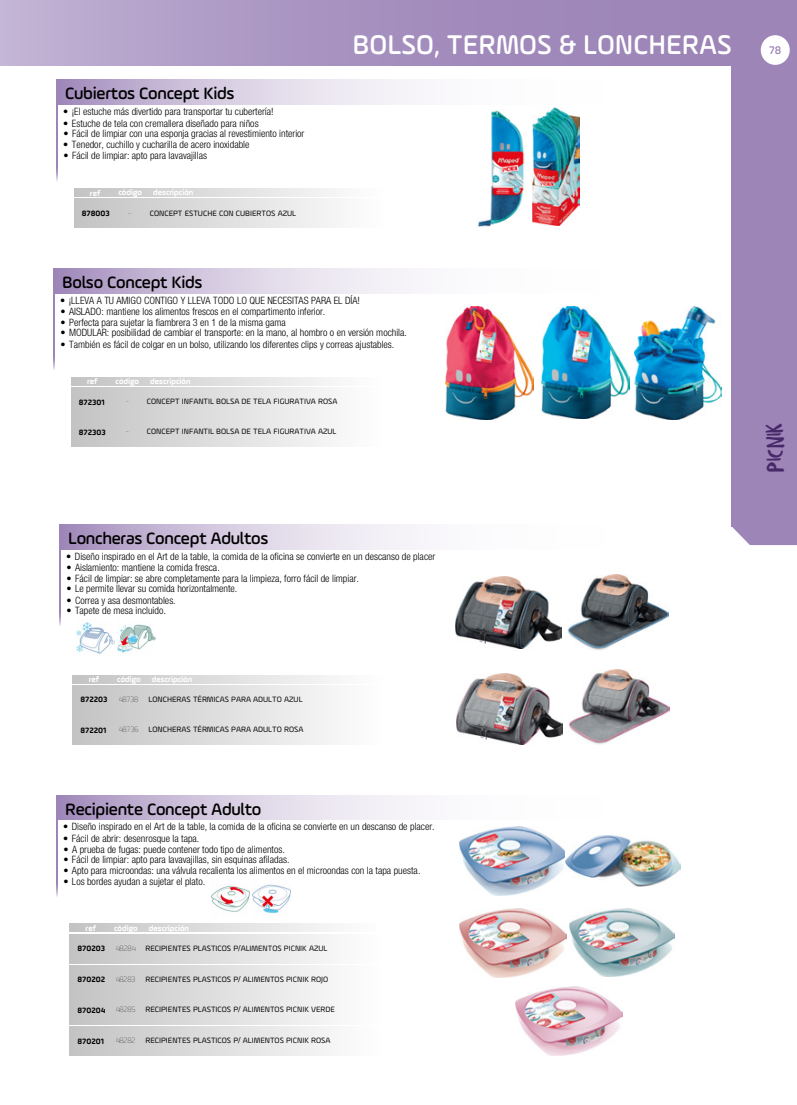
<style>
.page{position:relative;width:797px;height:1105px;background:#fff}
.page>*{position:absolute;margin:0;border:0;box-sizing:border-box;transform-origin:0 0}
.t1{font:500 28.75px "Ample Soft Pro";color:#fff}
.t2{font:20.5px "Daft Brush";letter-spacing:.025em;color:#472969}
.t3{font:500 17.5px "Ample Soft Pro";letter-spacing:-.015em;color:#000}
.t4{font:500 11.75px "Ample Soft Pro";color:#9d85b8}
.t5{font:300 condensed 10.12px "Helvetica Neue LT Std";color:#000}
.t6{font:8.25px "Ample Soft Pro";color:#000}
.t7{font:700 8.25px "Ample Soft Pro";color:#fff}
.t8{font:700 8.25px "Ample Soft Pro";color:#000}
.s1{font-weight:100}
</style>
<div class="page">
<div style="left:0;top:0;width:797px;height:65px;background:linear-gradient(to right,#bdadd1,#9379b0)"></div>
<div style="left:731px;top:0;width:66px;height:526px;background:#9d85b8"></div>
<svg style="left:731px;top:526px;width:66px;height:19px"></svg>
<div style="left:760px;top:35px;width:29px;height:30px;background:#fff;border-radius:50%"></div>
<svg style="left:59px;top:525px;width:359px;height:24px;background:#d4cae0"></svg>
<svg style="left:59px;top:549px;width:2px;height:77px"></svg>
<svg style="left:73px;top:675px;width:260px;height:8px;background:#dbdbdb"></svg>
<div style="left:73px;top:685px;width:311px;height:29px;background:linear-gradient(to right,#c3c3c3,#fefefe)"></div>
<div style="left:73px;top:715px;width:311px;height:30px;background:linear-gradient(to right,#c3c3c3,#fefefe)"></div>
<img style="left:456px;top:577px;width:105px;height:71px">
<img style="left:568px;top:575px;width:100px;height:75px">
<img style="left:456px;top:673px;width:106px;height:72px">
<img style="left:569px;top:669px;width:100px;height:76px">
<img style="left:76px;top:622px;width:38px;height:32px">
<img style="left:117px;top:624px;width:38px;height:29px">
<svg style="left:56px;top:795px;width:359px;height:25px;background:#d4cae0"></svg>
<svg style="left:56px;top:820px;width:2px;height:77px"></svg>
<svg style="left:70px;top:923px;width:259px;height:9px;background:#dbdbdb"></svg>
<div style="left:70px;top:934px;width:311px;height:29px;background:linear-gradient(to right,#c3c3c3,#fefefe)"></div>
<div style="left:70px;top:965px;width:311px;height:29px;background:linear-gradient(to right,#c3c3c3,#fefefe)"></div>
<div style="left:70px;top:995px;width:311px;height:29px;background:linear-gradient(to right,#c3c3c3,#fefefe)"></div>
<div style="left:70px;top:1026px;width:311px;height:29px;background:linear-gradient(to right,#c3c3c3,#fefefe)"></div>
<img style="left:460px;top:827px;width:105px;height:69px">
<img style="left:565px;top:836px;width:115px;height:50px">
<img style="left:459px;top:908px;width:107px;height:69px">
<img style="left:569px;top:908px;width:106px;height:69px">
<img style="left:515px;top:986px;width:107px;height:69px">
<img style="left:212px;top:886px;width:38px;height:26px">
<img style="left:253px;top:884px;width:38px;height:29px">
<svg style="left:56px;top:80px;width:359px;height:24px;background:#d4cae0"></svg>
<svg style="left:56px;top:104px;width:2px;height:77px"></svg>
<svg style="left:74px;top:188px;width:260px;height:8px;background:#dbdbdb"></svg>
<div style="left:74px;top:199px;width:312px;height:29px;background:linear-gradient(to right,#c3c3c3,#fefefe)"></div>
<img style="left:477px;top:110px;width:48px;height:117px">
<img style="left:532px;top:108px;width:47px;height:117px">
<svg style="left:53px;top:269px;width:359px;height:24px;background:#d4cae0"></svg>
<svg style="left:53px;top:293px;width:2px;height:77px"></svg>
<svg style="left:71px;top:377px;width:260px;height:8px;background:#dbdbdb"></svg>
<div style="left:71px;top:387px;width:312px;height:30px;background:linear-gradient(to right,#c3c3c3,#fefefe)"></div>
<div style="left:71px;top:417px;width:312px;height:29px;background:linear-gradient(to right,#c3c3c3,#fefefe)"></div>
<img style="left:445px;top:307px;width:88px;height:112px">
<img style="left:541px;top:307px;width:88px;height:111px">
<img style="left:634px;top:307px;width:87px;height:112px">
<h3 class="t3" style="left:65px;top:82px;width:171px">Cubiertos Concept Kids</h3>
<p class="t5" style="left:63px;top:105px;width:212px">• ¡El estuche más divertido para transportar tu cubertería!</p>
<p class="t5" style="left:63px;top:117px;width:197px">• Estuche de tela con cremallera diseñado para niños</p>
<p class="t5" style="left:63px;top:128px;width:242px">• Fácil de limpiar con una esponja gracias al revestimiento interior</p>
<p class="t5" style="left:63px;top:138px;width:188px">• Tenedor, cuchillo y cucharilla de acero inoxidable</p>
<p class="t5" style="left:64px;top:149px;width:145px">• Fácil de limpiar: apto para lavavajillas</p>
<p class="t7" style="left:90px;top:187px;width:12px">ref</p>
<p class="t7" style="left:118px;top:187px;width:25px">código</p>
<p class="t7" style="left:153px;top:187px;width:42px">descripción</p>
<p class="t8" style="left:82px;top:208px;width:29px">878003</p>
<p class="t6" style="left:128px;top:207px;width:169px"><span class="s1">-</span> CONCEPT ESTUCHE CON CUBIERTOS AZUL</p>
<h3 class="t3" style="left:62px;top:271px;width:142px">Bolso Concept Kids</h3>
<h1 class="t1" style="left:352px;top:25px;width:381px">BOLSO, TERMOS &amp; LONCHERAS</h1>
<p class="t5" style="left:60px;top:294px;width:301px">• ¡LLEVA A TU AMIGO CONTIGO Y LLEVA TODO LO QUE NECESITAS PARA EL DÍA!</p>
<p class="t5" style="left:60px;top:306px;width:266px">• AISLADO: mantiene los alimentos frescos en el compartimento inferior.</p>
<p class="t5" style="left:61px;top:316px;width:227px">• Perfecta para sujetar la fiambrera 3 en 1 de la misma gama</p>
<p class="t5" style="left:60px;top:327px;width:348px">• MODULAR: posibilidad de cambiar el transporte: en la mano, al hombro o en versión mochila.</p>
<p class="t5" style="left:61px;top:338px;width:335px">• También es fácil de colgar en un bolso, utilizando los diferentes clips y correas ajustables.</p>
<p class="t7" style="left:87px;top:376px;width:12px">ref</p>
<p class="t7" style="left:116px;top:376px;width:25px">código</p>
<p class="t7" style="left:150px;top:376px;width:42px">descripción</p>
<p class="t8" style="left:79px;top:396px;width:27px">872301</p>
<p class="t6" style="left:126px;top:396px;width:213px"><span class="s1">-</span> CONCEPT INFANTIL BOLSA DE TELA FIGURATIVA ROSA</p>
<p class="t8" style="left:79px;top:426px;width:28px">872303</p>
<p class="t6" style="left:126px;top:426px;width:212px"><span class="s1">-</span> CONCEPT INFANTIL BOLSA DE TELA FIGURATIVA AZUL</p>
<h3 class="t3" style="left:68px;top:527px;width:202px">Loncheras Concept Adultos</h3>
<p class="t5" style="left:66px;top:550px;width:370px">• Diseño inspirado en el Art de la table, la comida de la oficina se convierte en un descanso de placer</p>
<p class="t5" style="left:66px;top:562px;width:155px">• Aislamiento: mantiene la comida fresca.</p>
<p class="t5" style="left:67px;top:572px;width:294px">• Fácil de limpiar: se abre completamente para la limpieza, forro fácil de limpiar.</p>
<p class="t5" style="left:66px;top:583px;width:172px">• Le permite llevar su comida horizontalmente.</p>
<p class="t5" style="left:66px;top:594px;width:111px">• Correa y asa desmontables.</p>
<p class="t5" style="left:66px;top:605px;width:101px">• Tapete de mesa incluido.</p>
<p class="t7" style="left:89px;top:674px;width:12px">ref</p>
<p class="t7" style="left:117px;top:674px;width:25px">código</p>
<p class="t7" style="left:152px;top:674px;width:42px">descripción</p>
<p class="t8" style="left:81px;top:694px;width:29px">872203</p>
<p class="t6" style="left:119px;top:694px;width:185px"><span class="s1">48738</span> LONCHERAS TÉRMICAS PARA ADULTO AZUL</p>
<p class="t8" style="left:81px;top:724px;width:27px">872201</p>
<p class="t6" style="left:119px;top:724px;width:186px"><span class="s1">48736</span> LONCHERAS TÉRMICAS PARA ADULTO ROSA</p>
<h3 class="t3" style="left:65px;top:797px;width:198px">Recipiente Concept Adulto</h3>
<p class="t5" style="left:63px;top:821px;width:373px">• Diseño inspirado en el Art de la table, la comida de la oficina se convierte en un descanso de placer.</p>
<p class="t5" style="left:63px;top:833px;width:138px">• Fácil de abrir: desenrosque la tapa.</p>
<p class="t5" style="left:63px;top:843px;width:223px">• A prueba de fugas: puede contener todo tipo de alimentos.</p>
<p class="t5" style="left:63px;top:854px;width:228px">• Fácil de limpiar: apto para lavavajillas, sin esquinas afiladas.</p>
<p class="t5" style="left:63px;top:865px;width:358px">• Apto para microondas: una válvula recalienta los alimentos en el microondas con la tapa puesta.</p>
<p class="t5" style="left:63px;top:876px;width:143px">• Los bordes ayudan a sujetar el plato.</p>
<p class="t7" style="left:86px;top:922px;width:12px">ref</p>
<p class="t7" style="left:114px;top:922px;width:25px">código</p>
<p class="t7" style="left:149px;top:922px;width:42px">descripción</p>
<p class="t8" style="left:77px;top:943px;width:29px">870203</p>
<p class="t6" style="left:116px;top:943px;width:213px"><span class="s1">48284</span> RECIPIENTES PLASTICOS P/ALIMENTOS PICNIK AZUL</p>
<p class="t8" style="left:77px;top:974px;width:29px">870202</p>
<p class="t6" style="left:116px;top:974px;width:214px"><span class="s1">48283</span> RECIPIENTES PLASTICOS P/ ALIMENTOS PICNIK ROJO</p>
<p class="t8" style="left:77px;top:1004px;width:29px">870204</p>
<p class="t6" style="left:116px;top:1004px;width:220px"><span class="s1">48285</span> RECIPIENTES PLASTICOS P/ ALIMENTOS PICNIK VERDE</p>
<p class="t8" style="left:77px;top:1035px;width:28px">870201</p>
<p class="t6" style="left:116px;top:1035px;width:216px"><span class="s1">48282</span> RECIPIENTES PLASTICOS P/ ALIMENTOS PICNIK ROSA</p>
<p class="t4" style="left:769px;top:43px;width:14px">78</p>
<h2 class="t2" style="left:760px;top:472px;width:50px;rotate:-90deg">PICNIK</h2>
</div>
